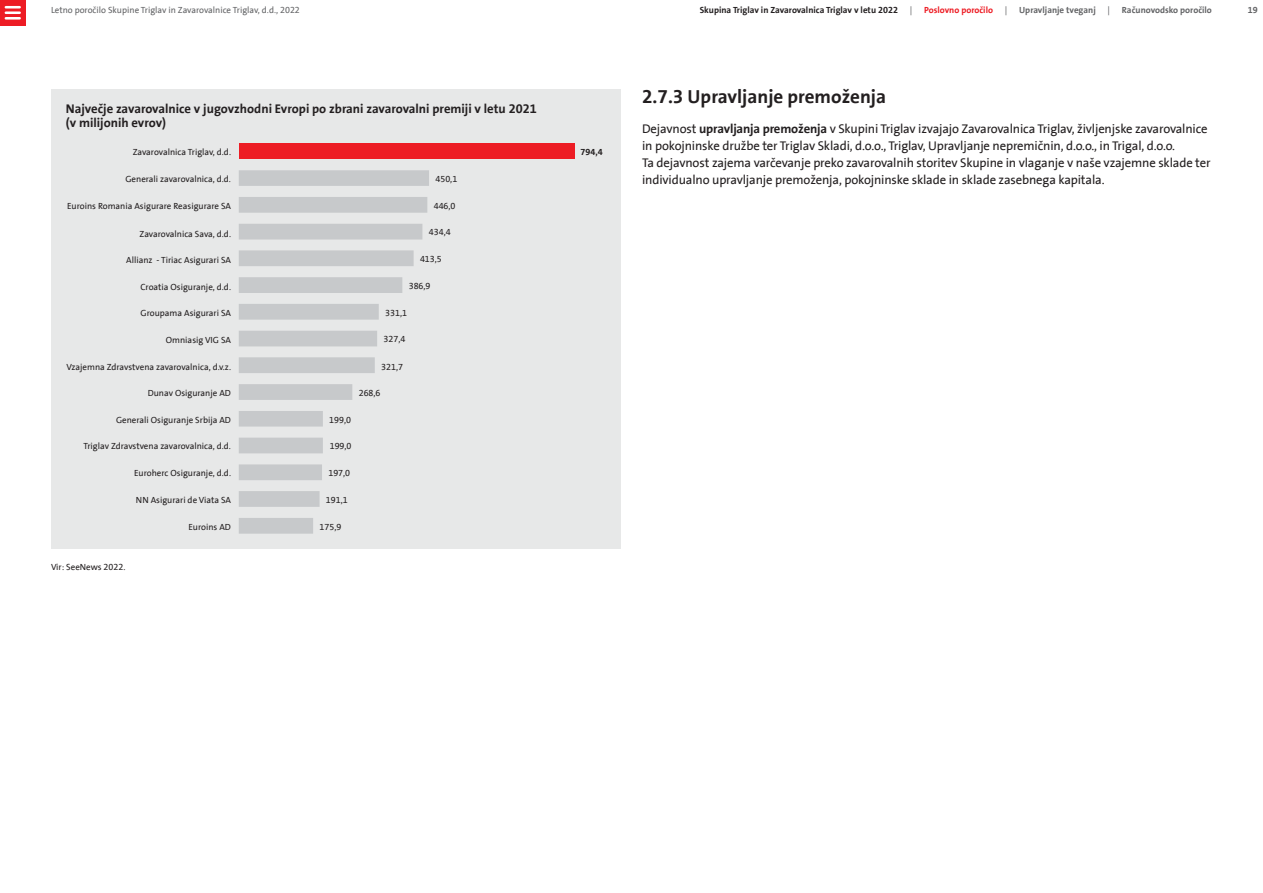
<style>
.page{position:relative;width:1263px;height:893px;background:#fff}
.page>*{position:absolute;margin:0;border:0;box-sizing:border-box;transform-origin:0 0}
.t1{font:700 19.05px "Triglav The Sans";color:#231f20}
.t2{font:12.75px/17px "Triglav The Sans";letter-spacing:-.01em;color:#231f20}
.t3{font:700 12.75px/13.5px "Triglav The Sans";color:#231f20}
.t4{font:9px "Triglav The Sans";color:#231f20}
.t5{font:9px "Triglav The Sans";color:#636466}
.t6{font:700 9px "Triglav The Sans";color:#231f20}
.t7{font:700 9px "Triglav The Sans";color:#636466}
.t8{font:700 9px "Triglav The Sans";color:#ed1c24}
.s1{font-weight:700}
</style>
<div class="page">
<div style="left:0;top:0;width:26px;height:26px;background:#ed1c24"></div>
<hr style="left:6px;top:11px;width:14px;height:3px;background:#fff">
<hr style="left:6px;top:6px;width:14px;height:3px;background:#fff">
<hr style="left:6px;top:17px;width:14px;height:3px;background:#fff">
<div style="left:51px;top:89px;width:570px;height:460px;background:#e7e8e8"></div>
<div style="left:239px;top:143px;width:336px;height:16px;background:#ed1c24"></div>
<svg style="left:239px;top:170px;width:190px;height:364px"></svg>
<p class="t5" style="left:51px;top:6px;width:250px">Letno poročilo Skupine Triglav in Zavarovalnice Triglav, d.d., 2022</p>
<p class="t6" style="left:700px;top:5px;width:200px">Skupina Triglav in Zavarovalnica Triglav v letu 2022</p>
<p class="t5" style="left:910px;top:6px;width:4px">|</p>
<p class="t8" style="left:924px;top:5px;width:70px">Poslovno poročilo</p>
<p class="t5" style="left:1005px;top:6px;width:4px">|</p>
<p class="t7" style="left:1019px;top:5px;width:78px">Upravljanje tveganj</p>
<p class="t5" style="left:1107px;top:6px;width:4px">|</p>
<p class="t7" style="left:1122px;top:5px;width:92px">Računovodsko poročilo</p>
<p class="t7" style="left:1248px;top:5px;width:11px">19</p>
<h2 class="t3" style="left:66px;top:103px;width:472px">Največje zavarovalnice v jugovzhodni Evropi po zbrani zavarovalni premiji v letu 2021 (v milijonih evrov)</h2>
<p class="t4" style="left:133px;top:147px;width:100px">Zavarovalnica Triglav, d.d.</p>
<p class="t4" style="left:125px;top:174px;width:107px">Generali zavarovalnica, d.d.</p>
<p class="t4" style="left:67px;top:201px;width:165px">Euroins Romania Asigurare Reasigurare SA</p>
<p class="t4" style="left:140px;top:229px;width:93px">Zavarovalnica Sava, d.d.</p>
<p class="t4" style="left:126px;top:255px;width:106px">Allianz - Tiriac Asigurari SA</p>
<p class="t4" style="left:140px;top:282px;width:92px">Croatia Osiguranje, d.d.</p>
<p class="t4" style="left:141px;top:309px;width:92px">Groupama Asigurari SA</p>
<p class="t4" style="left:166px;top:335px;width:67px">Omniasig VIG SA</p>
<p class="t4" style="left:66px;top:362px;width:166px">Vzajemna Zdravstvena zavarovalnica, d.v.z.</p>
<p class="t4" style="left:148px;top:388px;width:85px">Dunav Osiguranje AD</p>
<p class="t4" style="left:116px;top:415px;width:116px">Generali Osiguranje Srbija AD</p>
<p class="t4" style="left:84px;top:441px;width:149px">Triglav Zdravstvena zavarovalnica, d.d.</p>
<p class="t4" style="left:134px;top:468px;width:98px">Euroherc Osiguranje, d.d.</p>
<p class="t4" style="left:136px;top:495px;width:97px">NN Asigurari de Viata SA</p>
<p class="t4" style="left:188px;top:522px;width:44px">Euroins AD</p>
<p class="t4" style="left:435px;top:174px;width:23px">450,1</p>
<p class="t4" style="left:434px;top:201px;width:23px">446,0</p>
<p class="t4" style="left:429px;top:227px;width:23px">434,4</p>
<p class="t4" style="left:420px;top:254px;width:23px">413,5</p>
<p class="t4" style="left:409px;top:281px;width:23px">386,9</p>
<p class="t4" style="left:385px;top:308px;width:23px">331,1</p>
<p class="t4" style="left:383px;top:334px;width:23px">327,4</p>
<p class="t4" style="left:381px;top:362px;width:23px">321,7</p>
<p class="t4" style="left:359px;top:388px;width:23px">268,6</p>
<p class="t4" style="left:329px;top:415px;width:23px">199,0</p>
<p class="t4" style="left:330px;top:441px;width:23px">199,0</p>
<p class="t4" style="left:328px;top:468px;width:23px">197,0</p>
<p class="t4" style="left:326px;top:495px;width:23px">191,1</p>
<p class="t4" style="left:319px;top:522px;width:23px">175,9</p>
<p class="t4" style="left:51px;top:562px;width:76px">Vir: SeeNews 2022.</p>
<p class="t6" style="left:580px;top:147px;width:24px">794,4</p>
<h1 class="t1" style="left:642px;top:86px;width:245px">2.7.3 Upravljanje premoženja</h1>
<p class="t2" style="left:642px;top:121px;width:570px">Dejavnost <span class="s1">upravljanja premoženja</span> v Skupini Triglav izvajajo Zavarovalnica Triglav, življenjske zavarovalnice in pokojninske družbe ter Triglav Skladi, d.o.o., Triglav, Upravljanje nepremičnin, d.o.o., in Trigal, d.o.o.<br>Ta dejavnost zajema varčevanje preko zavarovalnih storitev Skupine in vlaganje v naše vzajemne sklade ter individualno upravljanje premoženja, pokojninske sklade in sklade zasebnega kapitala.</p>
</div>
